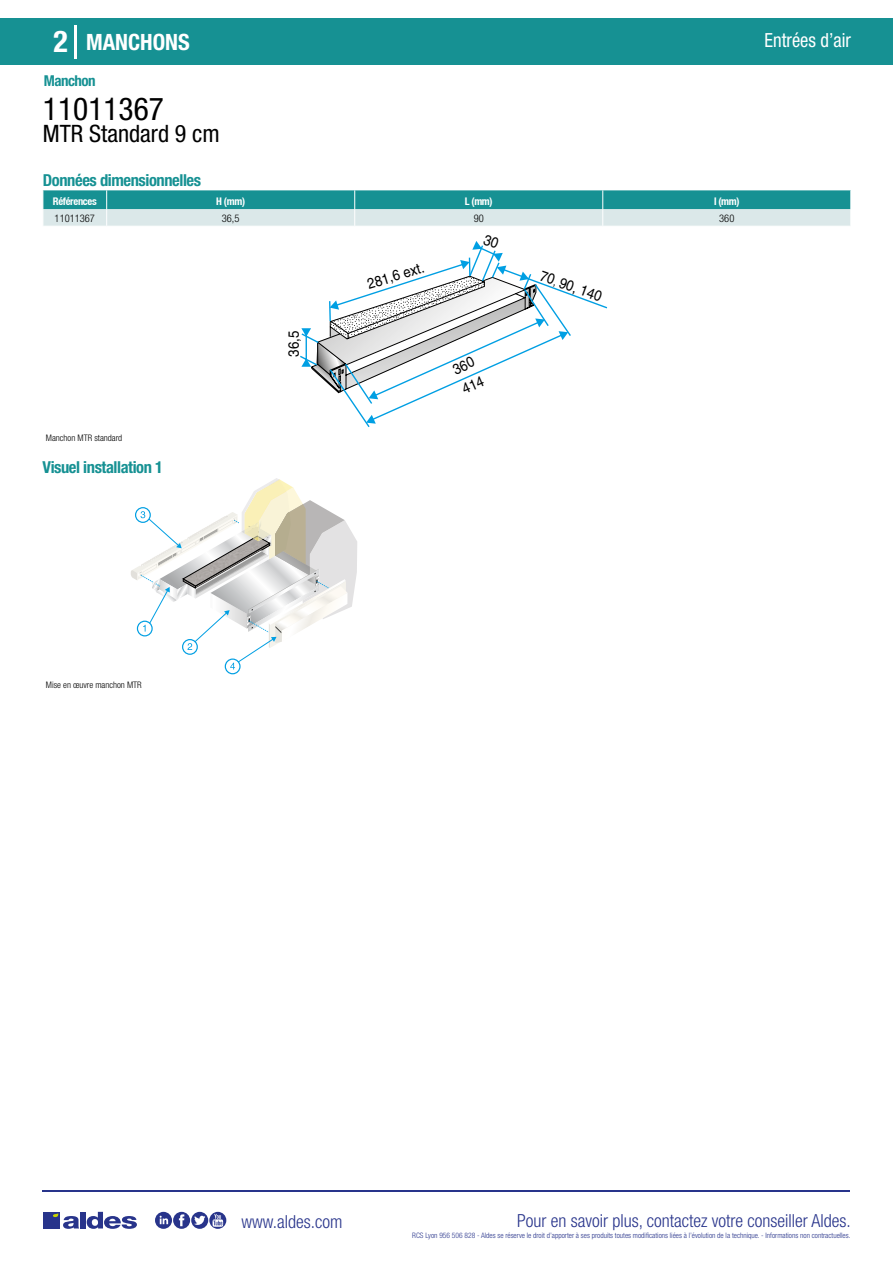
<style>
.page{position:relative;width:893px;height:1263px;background:#fff}
.page>*{position:absolute;margin:0;border:0;box-sizing:border-box;transform-origin:0 0}
.t1{font:condensed 31.5px "Helvetica Neue LT Std";color:#000}
.t2{font:700 condensed 30px "Helvetica Neue LT Std";color:#fff}
.t3{font:condensed 24px "Helvetica Neue LT Std";color:#000}
.t4{font:700 condensed 22.5px "Helvetica Neue LT Std";color:#fff}
.t5{font:condensed 19.5px "Helvetica Neue LT Std";color:#fff;scale:.95 1}
.t6{font:300 condensed 18px "Helvetica Neue";color:#28348b}
.t7{font:700 condensed 16.5px "Helvetica Neue LT Std";letter-spacing:-.025em;color:#169193}
.t8{font:700 condensed 15px "Helvetica Neue LT Std";letter-spacing:-.035em;color:#169193}
.t9{font:14.85px "Helvetica";color:#000;scale:.9 1}
.t10{font:700 condensed 10.5px "Helvetica Neue";letter-spacing:-.03em;color:#fff}
.t11{font:300 condensed 10.5px "Helvetica Neue";color:#000}
.t12{font:300 condensed 9px "Helvetica Neue";color:#000}
.t13{font:300 condensed 7.5px "Helvetica Neue";color:#28348b}
.s1{font-size:11.1px}
</style>
<div class="page">
<div style="left:0;top:18px;width:893px;height:46px;background:#169193"></div>
<hr style="left:74px;top:25px;width:2px;height:33px;background:#fff">
<hr style="left:43px;top:1190px;width:807px;height:1px;background:#28348b">
<svg style="left:155px;top:1212px;width:71px;height:17px"></svg>
<div style="left:43px;top:1212px;width:17px;height:16px;background:#28348b"></div>
<div style="left:80px;top:1212px;width:6px;height:16px;background:#28348b"></div>
<svg style="left:87px;top:1212px;width:50px;height:17px"></svg>
<svg style="left:53px;top:1213px;width:26px;height:16px"></svg>
<svg style="left:43px;top:190px;width:808px;height:36px;background:#76bbbd"></svg>
<div style="left:225px;top:658px;width:16px;height:16px;border:1px solid #009fe3;border-radius:50%"></div>
<svg style="left:131px;top:478px;width:226px;height:191px"></svg>
<svg style="left:300px;top:241px;width:308px;height:186px"></svg>
<h2 class="t2" style="left:54px;top:24px;width:16px">2</h2>
<h3 class="t4" style="left:86px;top:28px;width:105px">MANCHONS</h3>
<h3 class="t5" style="left:765px;top:29px;width:92px">Entrées d’air</h3>
<h3 class="t8" style="left:44px;top:71px;width:53px">Manchon</h3>
<h1 class="t1" style="left:43px;top:91px;width:122px">11011367</h1>
<h3 class="t3" style="left:43px;top:120px;width:178px">MTR Standard 9 cm</h3>
<h3 class="t7" style="left:43px;top:170px;width:160px">Données dimensionnelles</h3>
<h3 class="t10" style="left:53px;top:195px;width:45px">Références</h3>
<h3 class="t10" style="left:216px;top:195px;width:30px">H (mm)</h3>
<h3 class="t10" style="left:465px;top:195px;width:29px">L (mm)</h3>
<h3 class="t10" style="left:714px;top:195px;width:27px">l (mm)</h3>
<h3 class="t11" style="left:55px;top:212px;width:42px">11011367</h3>
<h3 class="t11" style="left:222px;top:212px;width:19px">36,5</h3>
<h3 class="t11" style="left:474px;top:212px;width:12px">90</h3>
<h3 class="t11" style="left:719px;top:212px;width:17px">360</h3>
<p class="t12" style="left:46px;top:433px;width:78px">Manchon MTR standard</p>
<h3 class="t7" style="left:43px;top:457px;width:122px">Visuel installation 1</h3>
<p class="t12" style="left:46px;top:680px;width:97px">Mise en œuvre manchon MTR</p>
<h3 class="t9" style="left:285px;top:357px;width:30px;rotate:-90deg">36,5</h3>
<h3 class="t9" style="left:365px;top:276px;width:67px;rotate:-17deg">281,6 ext.</h3>
<h3 class="t9" style="left:544px;top:267px;width:74px;rotate:20deg">70<span class="s1">,</span> 90, 140</h3>
<h3 class="t6" style="left:241px;top:1211px;width:102px">www.aldes.com</h3>
<h3 class="t6" style="left:517px;top:1211px;width:335px">Pour en savoir plus, contactez votre conseiller Aldes.</h3>
<p class="t13" style="left:412px;top:1230px;width:440px">RCS Lyon 956 506 828 - Aldes se réserve le droit d’apporter à ses produits toutes modifications liées à l’évolution de la technique. - Informations non contractuelles.</p>
</div>
